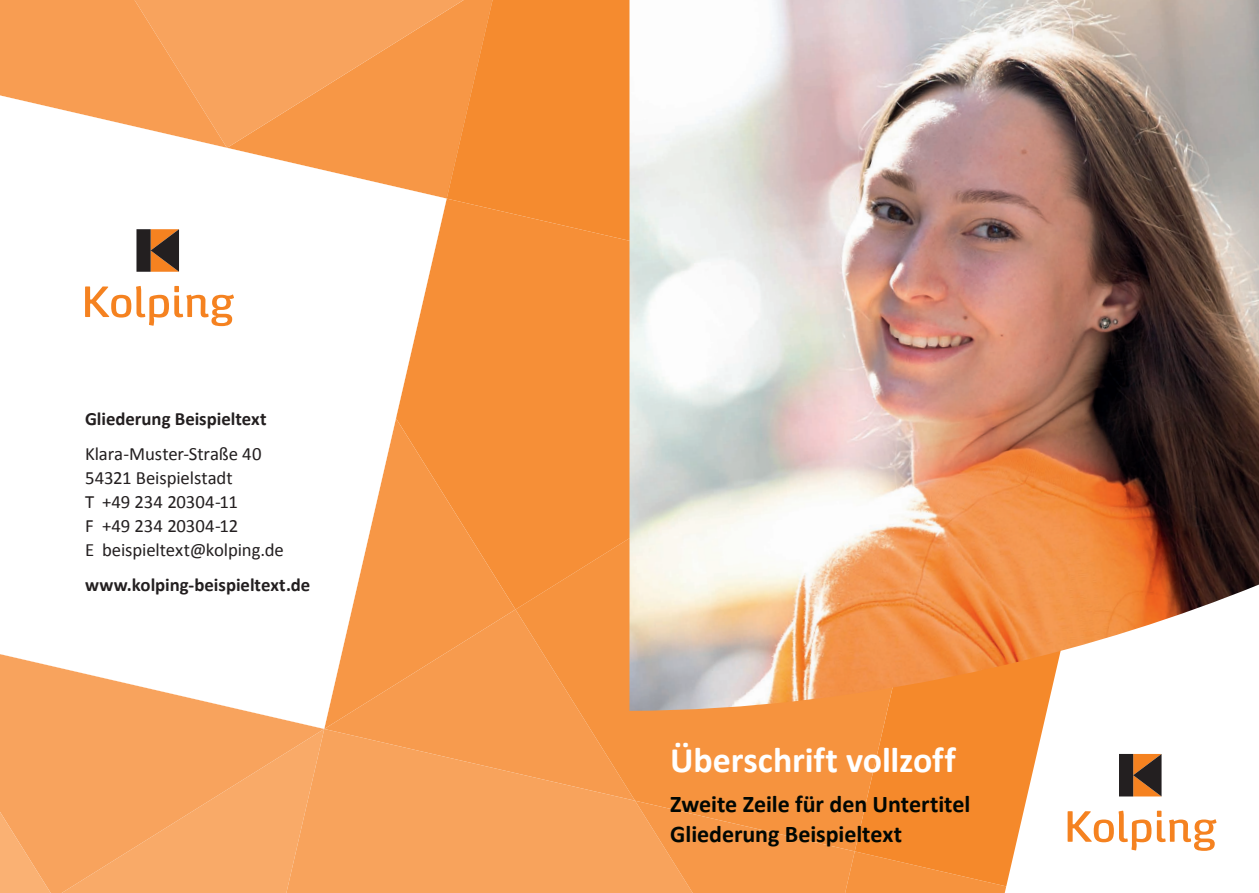
<style>
.page{position:relative;width:1259px;height:893px;background:#fff}
.page>*{position:absolute;margin:0;border:0;box-sizing:border-box;transform-origin:0 0}
.t1{font:700 36px "Calibri";letter-spacing:-.005em;color:#fff}
.t2{font:700 24px/30px "Calibri";letter-spacing:-.005em;color:#010703}
.t3{font:18.75px/24px "Calibri";letter-spacing:-.005em;color:#231f20}
.t4{font:700 18.75px "Calibri";color:#231f20}
</style>
<div class="page">
<img style="left:0;top:0;width:1259px;height:893px">
<p class="t4" style="left:85px;top:407px;width:183px">Gliederung Beispieltext</p>
<p class="t3" style="left:85px;top:442px;width:200px">Klara-Muster-Straße 40<br>54321 Beispielstadt<br>T +49 234 20304-11<br>F +49 234 20304-12<br>E beispieltext@kolping.de</p>
<p class="t4" style="left:85px;top:572px;width:227px">www.kolping-beispieltext.de</p>
<h1 class="t1" style="left:670px;top:737px;width:287px">Überschrift vollzoff</h1>
<p class="t2" style="left:670px;top:789px;width:301px">Zweite Zeile für den Untertitel<br>Gliederung Beispieltext</p>
</div>
